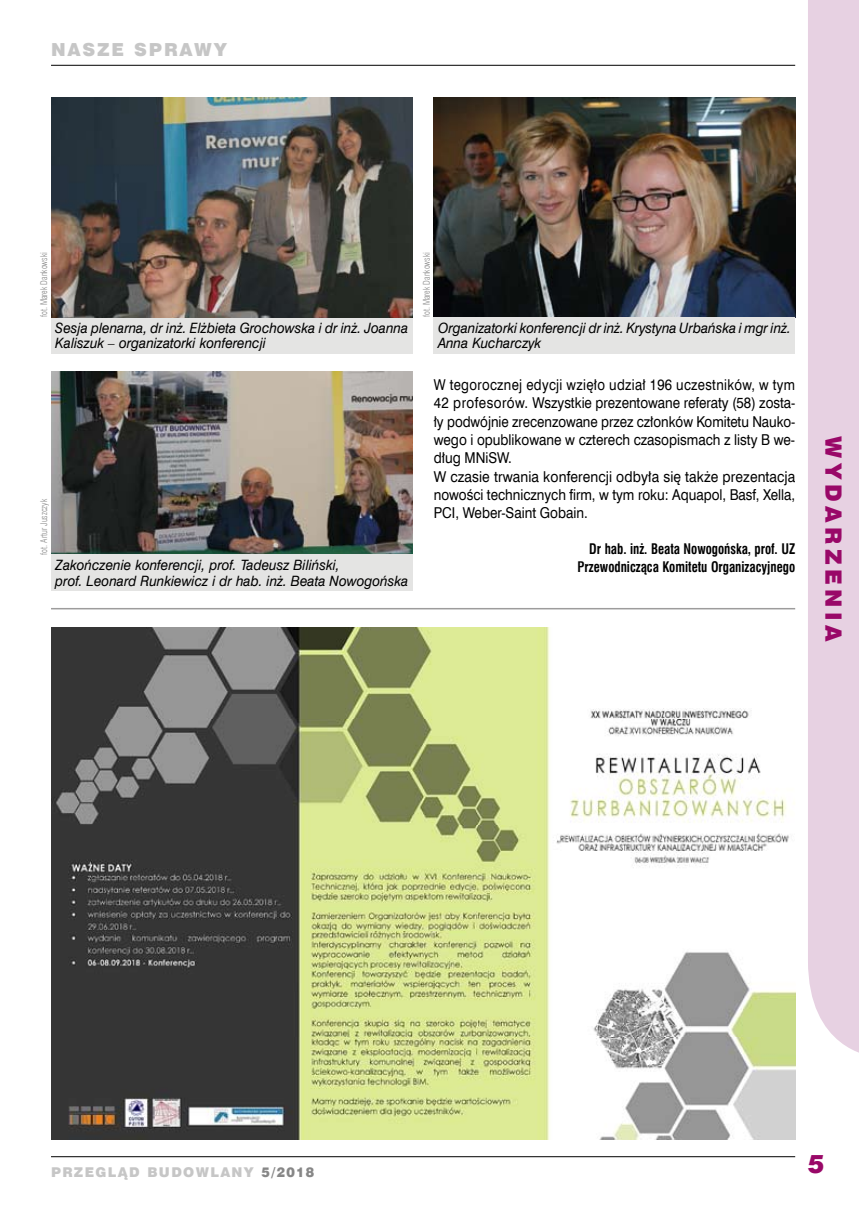
<style>
.page{position:relative;width:859px;height:1212px;background:#fff}
.page>*{position:absolute;margin:0;border:0;box-sizing:border-box;transform-origin:0 0}
.t1{font:italic 25.5px "Swis 721 Blk EU";color:#990868}
.t2{font:22.5px "Swis 721 Blk EU";color:#990868}
.t3{font:18px "Swis 721 Blk EU";letter-spacing:.1em;color:#c6c6c6}
.t4{font:15px/18.3px "Swis 721 EU Normal";color:#000;scale:.87 1}
.t5{font:14.25px/15.8px "Swis 721 EU Italic";color:#000;scale:.95 1}
.t6{font:700 14.25px/18px "Swis 721 Cn EU";color:#000;text-align:right;scale:.9 1}
.t7{font:13.5px "Swis 721 Blk EU";letter-spacing:.1em;color:#c6c6c6}
.t8{font:9px "Swis 721 Lt Cn EU";color:#878787;scale:.95 1}
.s1{color:#878787}
</style>
<div class="page">
<hr style="left:51px;top:1156px;width:744px;height:1px;background:#000">
<hr style="left:51px;top:65px;width:744px;height:1px;background:#000">
<div style="left:808px;top:0;width:51px;height:1053px;background:#e7d1e2"></div>
<hr style="left:51px;top:608px;width:744px;height:1px;background:#9d9c9c">
<img style="left:51px;top:628px;width:744px;height:512px">
<div style="left:51px;top:317px;width:361px;height:37px;background:#e4e4e3"></div>
<img style="left:51px;top:98px;width:361px;height:219px">
<img style="left:434px;top:98px;width:361px;height:219px">
<img style="left:51px;top:372px;width:361px;height:183px">
<div style="left:434px;top:317px;width:361px;height:37px;background:#e4e4e3"></div>
<div style="left:51px;top:555px;width:361px;height:36px;background:#e4e4e3"></div>
<p class="t3" style="left:51px;top:38px;width:177px">NASZE SPRAWY</p>
<p class="t8" style="left:38px;top:317px;width:70px;rotate:-90deg">fot. Marek Dankowski</p>
<p class="t5" style="left:55px;top:320px;width:373px">Sesja plenarna, dr inż. Elżbieta Grochowska i dr inż. Joanna<br>Kaliszuk – organizatorki konferencji</p>
<p class="t8" style="left:38px;top:555px;width:60px;rotate:-90deg">fot. Artur Juszczyk</p>
<p class="t5" style="left:55px;top:558px;width:373px">Zakończenie konferencji, prof. Tadeusz Biliński,<br>prof. Leonard Runkiewicz i dr hab. inż. Beata Nowogońska</p>
<p class="t8" style="left:421px;top:317px;width:70px;rotate:-90deg">fot. Marek Dankowski</p>
<p class="t5" style="left:438px;top:320px;width:373px">Organizatorki konferencji dr inż. Krystyna Urbańska i mgr inż.<br>Anna Kucharczyk</p>
<p class="t4" style="left:434px;top:376px;width:417px">W tegorocznej edycji wzięło udział 196 uczestników, w tym 42 profesorów. Wszystkie prezentowane referaty (58) zosta&shy;ły podwójnie zrecenzowane przez członków Komitetu Nauko&shy;wego i opublikowane w czterech czasopismach z listy B we&shy;dług MNiSW.<br>W czasie trwania konferencji odbyła się także prezentacja nowości technicznych firm, w tym roku: Aquapol, Basf, Xella, PCI, Weber-Saint Gobain.</p>
<p class="t6" style="left:577px;top:540px;width:244px">Dr hab. inż. Beata Nowogońska, prof. UZ<br>Przewodnicząca Komitetu Organizacyjnego</p>
<h2 class="t2" style="left:848px;top:436px;width:207px;rotate:90deg">WYDARZENIA</h2>
<p class="t7" style="left:51px;top:1163px;width:265px">PRZEGLĄD BUDOWLANY <span class="s1">5/2018</span></p>
<h1 class="t1" style="left:808px;top:1147px;width:18px">5</h1>
</div>
